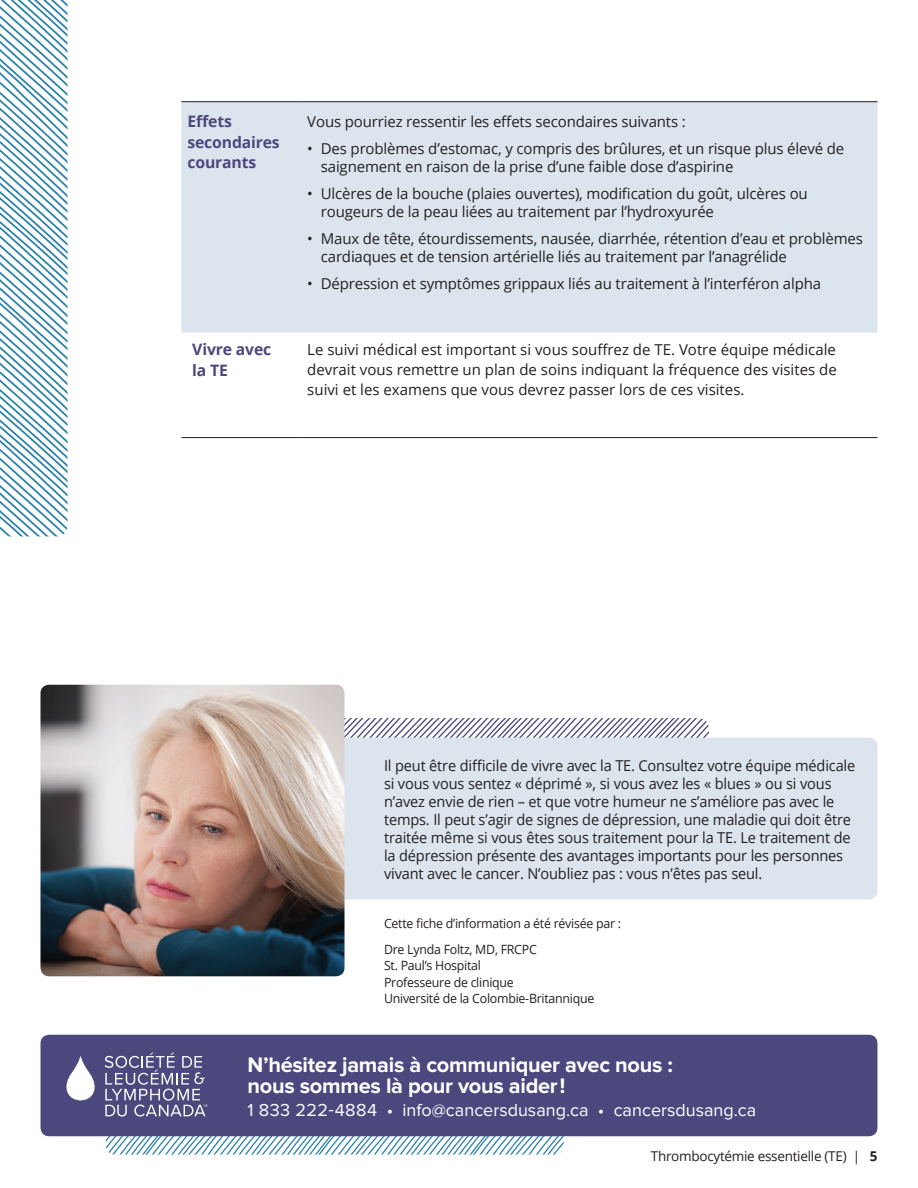
<style>
.page{position:relative;width:918px;height:1188px;background:#fff}
.page>*{position:absolute;margin:0;border:0;box-sizing:border-box;transform-origin:0 0}
.t1{font:700 21.75px/21px "Proxima Nova";letter-spacing:-.01em;color:#fff}
.t2{font:18px "Proxima Nova";color:#fff}
.t3{font:700 15.75px/20.2px "Open Sans";letter-spacing:-.01em;color:#4c487e}
.t4{font:15px/18px "Open Sans";letter-spacing:-.01em;color:#231f20}
.t5{font:13.5px "Open Sans";letter-spacing:-.02em;color:#231f20}
.t6{font:12.75px/16.5px "Open Sans";letter-spacing:-.02em;color:#231f20}
.s1{font-weight:700}
</style>
<div class="page">
<svg style="left:345px;top:718px;width:364px;height:20px"></svg>
<div style="left:181px;top:738px;width:696px;height:162px;background:#dce5ee;border-radius:9px"></div>
<div style="left:181px;top:102px;width:697px;height:231px;background:#dce5ee"></div>
<hr style="left:181px;top:101px;width:120px;height:1px;background:#231f20">
<hr style="left:301px;top:101px;width:577px;height:1px;background:#231f20">
<hr style="left:181px;top:437px;width:120px;height:1px;background:#231f20">
<hr style="left:301px;top:437px;width:577px;height:1px;background:#231f20">
<div style="left:40px;top:1035px;width:837px;height:101px;background:#4c487e;border-radius:9px"></div>
<svg style="left:61px;top:1053px;width:503px;height:102px"></svg>
<svg style="left:0;top:0;width:68px;height:536px"></svg>
<img style="left:40px;top:685px;width:305px;height:291px">
<p class="t3" style="left:187px;top:111px;width:94px">Effets secondaires courants</p>
<p class="t4" style="left:307px;top:112px;width:380px">Vous pourriez ressentir les effets secondaires suivants :</p>
<p class="t4" style="left:321px;top:139px;width:525px;text-indent:-14px">• Des problèmes d’estomac, y compris des brûlures, et un risque plus élevé de saignement en raison de la prise d’une faible dose d’aspirine</p>
<p class="t4" style="left:321px;top:184px;width:488px;text-indent:-14px">• Ulcères de la bouche (plaies ouvertes), modification du goût, ulcères ou rougeurs de la peau liées au traitement par l’hydroxyurée</p>
<p class="t4" style="left:321px;top:229px;width:544px;text-indent:-14px">• Maux de tête, étourdissements, nausée, diarrhée, rétention d’eau et problèmes cardiaques et de tension artérielle liés au traitement par l’anagrélide</p>
<p class="t4" style="left:307px;top:274px;width:515px">• Dépression et symptômes grippaux liés au traitement à l’interféron alpha</p>
<p class="t3" style="left:192px;top:339px;width:81px">Vivre avec la TE</p>
<p class="t4" style="left:307px;top:339px;width:531px;line-height:20.2px;text-align:justify">Le suivi médical est important si vous souffrez de TE. Votre équipe médicale devrait vous remettre un plan de soins indiquant la fréquence des visites de suivi et les examens que vous devrez passer lors de ces visites.</p>
<p class="t4" style="left:384px;top:757px;width:473px">Il peut être difficile de vivre avec la TE. Consultez votre équipe médicale si vous vous sentez « déprimé », si vous avez les « blues » ou si vous n’avez envie de rien – et que votre humeur ne s’améliore pas avec le temps. Il peut s’agir de signes de dépression, une maladie qui doit être traitée même si vous êtes sous traitement pour la TE. Le traitement de la dépression présente des avantages importants pour les personnes vivant avec le cancer. N’oubliez pas : vous n’êtes pas seul.</p>
<p class="t6" style="left:384px;top:910px;width:239px;line-height:25.5px">Cette fiche d’information a été révisée par :<br>Dre Lynda Foltz, MD, FRCPC</p>
<p class="t6" style="left:384px;top:957px;width:212px">St. Paul’s Hospital<br>Professeure de clinique<br>Université de la Colombie-Britannique</p>
<h1 class="t1" style="left:248px;top:1055px;width:427px">N’hésitez jamais à communiquer avec nous : nous sommes là pour vous aider!</h1>
<p class="t2" style="left:248px;top:1102px;width:510px">1 833 222-4884 • info@cancersdusang.ca • cancersdusang.ca</p>
<p class="t5" style="left:651px;top:1147px;width:228px">Thrombocytémie essentielle (TE) | <span class="s1">5</span></p>
</div>
